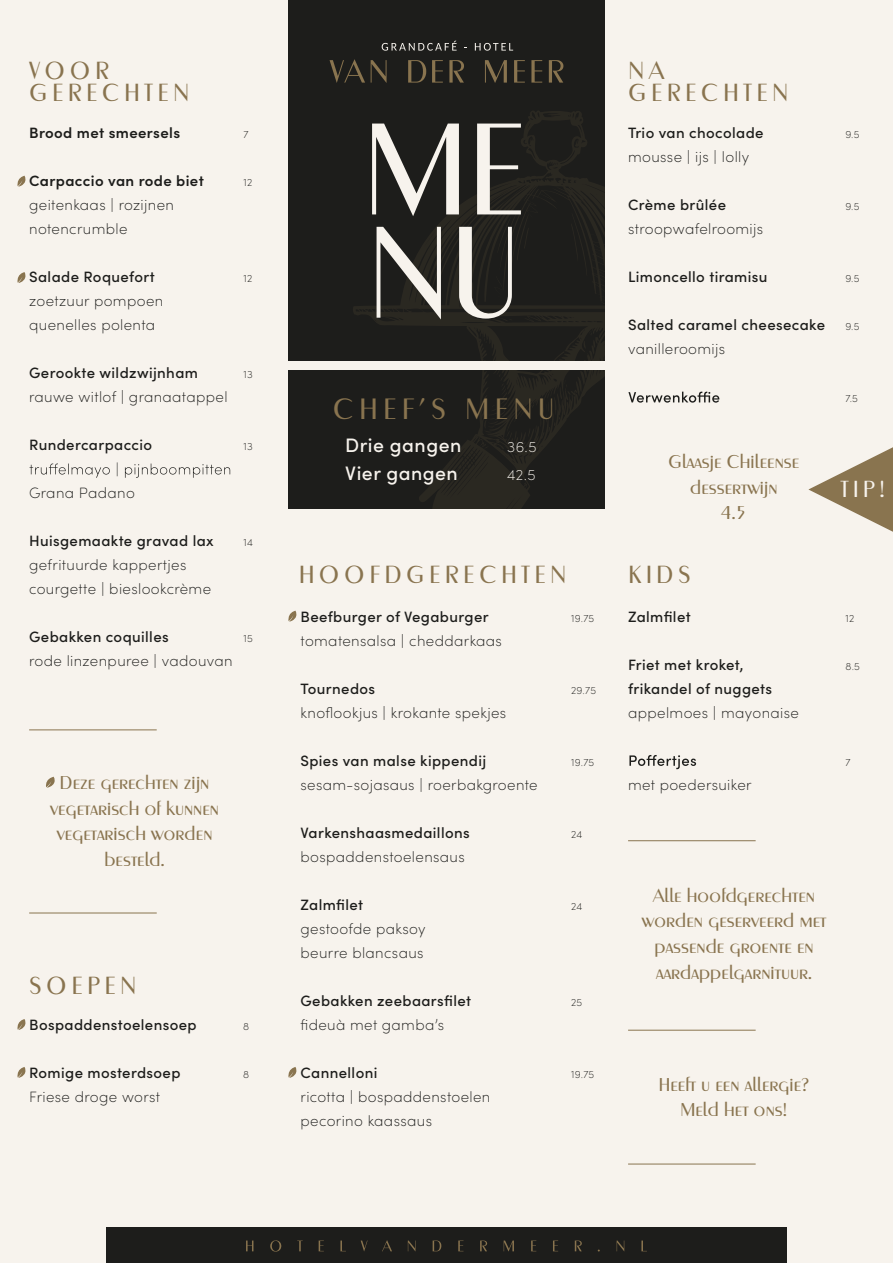
<style>
.page{position:relative;width:893px;height:1263px;background:#f7f3ed}
.page>*{position:absolute;margin:0;border:0;box-sizing:border-box;transform-origin:0 0}
.t1{font:28.5px "Greyhound";letter-spacing:.2em;color:#89744f}
.t2{font:24px/22.5px "Greyhound";letter-spacing:.2em;color:#89744f}
.t3{font:22.5px "Greyhound";color:#f7f3ed}
.t4{font:500 19.5px "Sofia Pro";letter-spacing:.025em;color:#f7f3ed}
.t5{font:18px/25.5px "Greyhound";color:#89744f;text-align:center}
.t6{font:200 15px/24px "Sofia Pro";letter-spacing:.025em;color:#1d1d1b}
.t7{font:500 15px/24px "Sofia Pro";letter-spacing:.025em;color:#1d1d1b}
.t8{font:600 15px "Sofia Pro";letter-spacing:.025em;color:#1d1d1b}
.t9{font:200 15px "Sofia Pro";color:#f7f3ed}
.t10{font:200 10.5px "Sofia Pro";letter-spacing:.025em;color:#1d1d1b}
</style>
<div class="page">
<div style="left:106px;top:1227px;width:681px;height:36px;background:#1d1d1b"></div>
<svg style="left:246px;top:1240px;width:7px;height:11px"></svg>
<svg style="left:270px;top:1240px;width:11px;height:12px"></svg>
<svg style="left:297px;top:1240px;width:6px;height:11px"></svg>
<svg style="left:319px;top:1240px;width:5px;height:11px"></svg>
<svg style="left:340px;top:1240px;width:6px;height:11px"></svg>
<svg style="left:361px;top:1240px;width:7px;height:11px"></svg>
<svg style="left:382px;top:1240px;width:10px;height:11px"></svg>
<svg style="left:408px;top:1240px;width:7px;height:11px"></svg>
<svg style="left:433px;top:1240px;width:8px;height:11px"></svg>
<svg style="left:458px;top:1240px;width:5px;height:11px"></svg>
<svg style="left:480px;top:1240px;width:7px;height:11px"></svg>
<svg style="left:504px;top:1240px;width:10px;height:11px"></svg>
<svg style="left:531px;top:1240px;width:5px;height:11px"></svg>
<svg style="left:553px;top:1240px;width:5px;height:11px"></svg>
<svg style="left:575px;top:1240px;width:7px;height:11px"></svg>
<svg style="left:617px;top:1240px;width:7px;height:11px"></svg>
<svg style="left:641px;top:1240px;width:6px;height:11px"></svg>
<div style="left:288px;top:0;width:317px;height:361px;background:#1d1d1b"></div>
<svg style="left:382px;top:41px;width:75px;height:10px"></svg>
<svg style="left:475px;top:43px;width:38px;height:8px"></svg>
<svg style="left:330px;top:59px;width:35px;height:24px"></svg>
<svg style="left:371px;top:60px;width:16px;height:23px"></svg>
<svg style="left:408px;top:60px;width:18px;height:23px"></svg>
<svg style="left:432px;top:60px;width:11px;height:23px"></svg>
<svg style="left:449px;top:60px;width:15px;height:23px"></svg>
<svg style="left:485px;top:60px;width:22px;height:23px"></svg>
<svg style="left:514px;top:60px;width:11px;height:23px"></svg>
<svg style="left:531px;top:60px;width:11px;height:23px"></svg>
<svg style="left:549px;top:60px;width:14px;height:23px"></svg>
<div style="left:288px;top:370px;width:317px;height:138px;background:#1d1d1b"></div>
<svg style="left:288px;top:611px;width:9px;height:11px"></svg>
<svg style="left:288px;top:1067px;width:9px;height:11px"></svg>
<svg style="left:628px;top:392px;width:91px;height:11px"></svg>
<svg style="left:30px;top:462px;width:200px;height:16px"></svg>
<svg style="left:629px;top:755px;width:67px;height:14px"></svg>
<hr style="left:628px;top:840px;width:128px;height:1px;background:#89744f">
<hr style="left:628px;top:1030px;width:128px;height:1px;background:#89744f">
<hr style="left:628px;top:1164px;width:128px;height:1px;background:#89744f">
<svg style="left:17px;top:272px;width:9px;height:11px"></svg>
<svg style="left:17px;top:176px;width:9px;height:11px"></svg>
<hr style="left:29px;top:913px;width:128px;height:1px;background:#89744f">
<svg style="left:17px;top:1019px;width:9px;height:11px"></svg>
<svg style="left:17px;top:1067px;width:9px;height:11px"></svg>
<hr style="left:29px;top:729px;width:128px;height:1px;background:#89744f">
<svg style="left:46px;top:777px;width:9px;height:11px"></svg>
<svg style="left:419px;top:370px;width:186px;height:138px"></svg>
<svg style="left:353px;top:111px;width:252px;height:250px"></svg>
<svg style="left:583px;top:331px;width:16px;height:30px"></svg>
<svg style="left:372px;top:124px;width:157px;height:197px"></svg>
<svg style="left:808px;top:447px;width:85px;height:85px"></svg>
<h2 class="t2" style="left:30px;top:58px;width:161px">VOOR<br>GERECHTEN</h2>
<p class="t8" style="left:29px;top:122px;width:153px">Brood met smeersels</p>
<p class="t8" style="left:29px;top:170px;width:176px">Carpaccio van rode biet</p>
<p class="t6" style="left:29px;top:192px;width:146px">geitenkaas | rozijnen notencrumble</p>
<p class="t7" style="left:29px;top:264px;width:127px">Salade Roquefort</p>
<p class="t6" style="left:29px;top:288px;width:136px">zoetzuur pompoen quenelles polenta</p>
<p class="t7" style="left:29px;top:360px;width:170px">Gerookte wildzwijnham</p>
<p class="t6" style="left:29px;top:384px;width:200px">rauwe witlof | granaatappel</p>
<p class="t7" style="left:29px;top:432px;width:125px">Rundercarpaccio</p>
<p class="t6" style="left:29px;top:480px;width:107px">Grana Padano</p>
<p class="t7" style="left:29px;top:528px;width:186px">Huisgemaakte gravad lax</p>
<p class="t6" style="left:29px;top:552px;width:183px">gefrituurde kappertjes courgette | bieslookcrème</p>
<p class="t7" style="left:29px;top:624px;width:141px">Gebakken coquilles</p>
<p class="t6" style="left:29px;top:648px;width:205px">rode linzenpuree | vadouvan</p>
<p class="t10" style="left:243px;top:127px;width:7px">7</p>
<p class="t10" style="left:243px;top:175px;width:10px">12</p>
<p class="t10" style="left:243px;top:271px;width:10px">12</p>
<p class="t10" style="left:243px;top:367px;width:11px">13</p>
<p class="t10" style="left:243px;top:439px;width:11px">13</p>
<p class="t10" style="left:243px;top:535px;width:11px">14</p>
<p class="t10" style="left:243px;top:631px;width:11px">15</p>
<p class="t5" style="left:50px;top:770px;width:170px">Deze gerechten zijn vegetarisch of kunnen vegetarisch worden besteld.</p>
<h2 class="t2" style="left:30px;top:974px;width:108px">SOEPEN</h2>
<p class="t7" style="left:29px;top:1011px;width:169px">Bospaddenstoelensoep</p>
<p class="t7" style="left:29px;top:1059px;width:153px">Romige mosterdsoep</p>
<p class="t6" style="left:29px;top:1084px;width:133px">Friese droge worst</p>
<p class="t10" style="left:243px;top:1018px;width:8px">8</p>
<p class="t10" style="left:243px;top:1066px;width:8px">8</p>
<h1 class="t1" style="left:333px;top:392px;width:222px">CHEF’S MENU</h1>
<h3 class="t4" style="left:345px;top:431px;width:118px">Drie gangen</h3>
<p class="t9" style="left:507px;top:436px;width:31px">36.5</p>
<h3 class="t4" style="left:345px;top:459px;width:114px">Vier gangen</h3>
<p class="t9" style="left:507px;top:464px;width:30px">42.5</p>
<h2 class="t2" style="left:299px;top:563px;width:269px">HOOFDGERECHTEN</h2>
<p class="t7" style="left:301px;top:604px;width:190px">Beefburger of Vegaburger</p>
<p class="t6" style="left:301px;top:628px;width:203px">tomatensalsa | cheddarkaas</p>
<p class="t7" style="left:301px;top:676px;width:76px">Tournedos</p>
<p class="t6" style="left:301px;top:700px;width:207px">knoflookjus | krokante spekjes</p>
<p class="t7" style="left:301px;top:748px;width:187px">Spies van malse kippendij</p>
<p class="t6" style="left:301px;top:772px;width:239px">sesam-sojasaus | roerbakgroente</p>
<p class="t7" style="left:301px;top:820px;width:171px">Varkenshaasmedaillons</p>
<p class="t6" style="left:301px;top:844px;width:166px">bospaddenstoelensaus</p>
<p class="t7" style="left:301px;top:892px;width:64px">Zalmfilet</p>
<p class="t6" style="left:301px;top:916px;width:127px">gestoofde paksoy beurre blancsaus</p>
<p class="t7" style="left:301px;top:988px;width:172px">Gebakken zeebaarsfilet</p>
<p class="t6" style="left:301px;top:1012px;width:145px">fideuà met gamba’s</p>
<p class="t7" style="left:301px;top:1060px;width:78px">Cannelloni</p>
<p class="t6" style="left:301px;top:1084px;width:191px">ricotta | bospaddenstoelen pecorino kaassaus</p>
<p class="t10" style="left:571px;top:610px;width:25px">19.75</p>
<p class="t10" style="left:571px;top:682px;width:26px">29.75</p>
<p class="t10" style="left:571px;top:754px;width:25px">19.75</p>
<p class="t10" style="left:571px;top:826px;width:13px">24</p>
<p class="t10" style="left:571px;top:898px;width:13px">24</p>
<p class="t10" style="left:571px;top:994px;width:13px">25</p>
<p class="t10" style="left:571px;top:1066px;width:25px">19.75</p>
<h2 class="t2" style="left:628px;top:58px;width:161px">NA<br>GERECHTEN</h2>
<p class="t7" style="left:628px;top:120px;width:137px">Trio van chocolade</p>
<p class="t6" style="left:628px;top:144px;width:123px">mousse | ijs | lolly</p>
<p class="t7" style="left:628px;top:192px;width:100px">Crème brûlée</p>
<p class="t6" style="left:628px;top:216px;width:137px">stroopwafelroomijs</p>
<p class="t7" style="left:628px;top:264px;width:141px">Limoncello tiramisu</p>
<p class="t7" style="left:628px;top:312px;width:198px">Salted caramel cheesecake</p>
<p class="t6" style="left:628px;top:336px;width:99px">vanilleroomijs</p>
<p class="t10" style="left:845px;top:127px;width:16px">9.5</p>
<p class="t10" style="left:845px;top:199px;width:16px">9.5</p>
<p class="t10" style="left:845px;top:271px;width:16px">9.5</p>
<p class="t10" style="left:845px;top:319px;width:16px">9.5</p>
<p class="t10" style="left:845px;top:391px;width:14px">7.5</p>
<p class="t5" style="left:668px;top:449px;width:132px">Glaasje Chileense dessertwijn<br>4.5</p>
<h2 class="t2" style="left:628px;top:563px;width:64px">KIDS</h2>
<p class="t7" style="left:628px;top:604px;width:64px">Zalmfilet</p>
<p class="t7" style="left:628px;top:652px;width:145px">Friet met kroket, frikandel of nuggets</p>
<p class="t6" style="left:628px;top:700px;width:172px">appelmoes | mayonaise</p>
<p class="t6" style="left:628px;top:772px;width:125px">met poedersuiker</p>
<h3 class="t3" style="left:841px;top:475px;width:46px">TIP!</h3>
<p class="t10" style="left:845px;top:610px;width:10px">12</p>
<p class="t10" style="left:845px;top:658px;width:16px">8.5</p>
<p class="t10" style="left:845px;top:754px;width:7px">7</p>
<p class="t5" style="left:642px;top:882px;width:186px">Alle hoofdgerechten worden geserveerd met passende groente en aardappelgarnituur.</p>
<p class="t5" style="left:659px;top:1071px;width:152px">Heeft u een allergie?<br>Meld het ons!</p>
</div>
